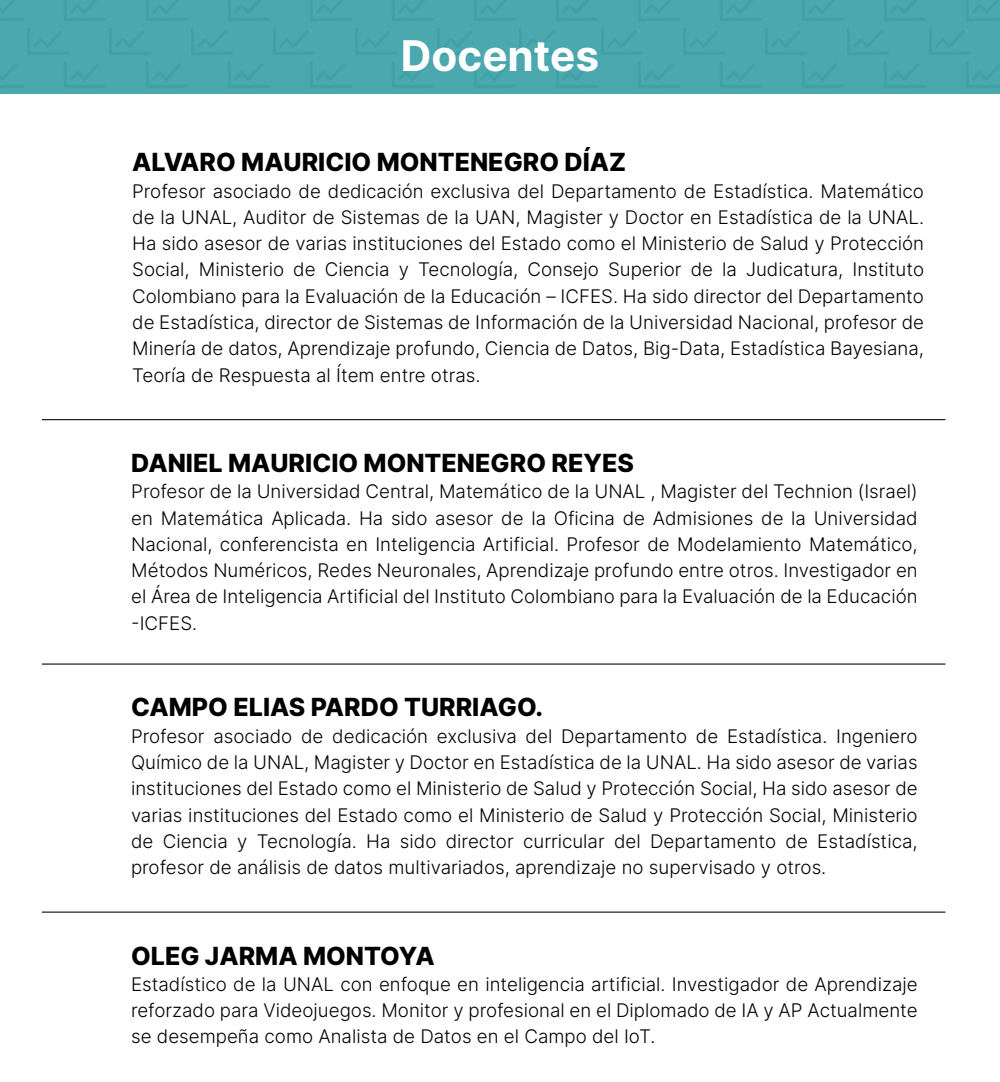
<style>
.page{position:relative;width:1000px;height:1082px;background:#fff}
.page>*{position:absolute;margin:0;border:0;box-sizing:border-box;transform-origin:0 0}
.t1{font:700 42.25px "Inter";color:#fff}
.t2{font:800 25px "Inter";color:#000}
.t3{font:300 18.75px/26.2px "Inter";color:#000;text-align:justify}
</style>
<div class="page">
<hr style="left:42px;top:419px;width:903px;height:1px;background:#232323">
<hr style="left:42px;top:663px;width:903px;height:1px;background:#232323">
<hr style="left:42px;top:911px;width:903px;height:1px;background:#232323">
<div style="left:0;top:0;width:1000px;height:93px;background:#4ca8af"></div>
<h1 class="t1" style="left:401px;top:24px;width:200px">Docentes</h1>
<h2 class="t2" style="left:132px;top:144px;width:496px">ALVARO MAURICIO MONTENEGRO DÍAZ</h2>
<p class="t3" style="left:132px;top:177px;width:793px">Profesor asociado de dedicación exclusiva del Departamento de Estadística. Matemático de la UNAL, Auditor de Sistemas de la UAN, Magister y Doctor en Estadística de la UNAL.<br>Ha sido asesor de varias instituciones del Estado como el Ministerio de Salud y Protección Social, Ministerio de Ciencia y Tecnología, Consejo Superior de la Judicatura, Instituto Colombiano para la Evaluación de la Educación – ICFES. Ha sido director del Departamento de Estadística, director de Sistemas de Información de la Universidad Nacional, profesor de Minería de datos, Aprendizaje profundo, Ciencia de Datos, Big-Data, Estadística Bayesiana, Teoría de Respuesta al Ítem entre otras.</p>
<h2 class="t2" style="left:131px;top:444px;width:504px">DANIEL MAURICIO MONTENEGRO REYES</h2>
<p class="t3" style="left:131px;top:478px;width:788px">Profesor de la Universidad Central, Matemático de la UNAL , Magister del Technion (Israel) en Matemática Aplicada. Ha sido asesor de la Oficina de Admisiones de la Universidad Nacional, conferencista en Inteligencia Artificial. Profesor de Modelamiento Matemático, Métodos Numéricos, Redes Neuronales, Aprendizaje profundo entre otros. Investigador en el Área de Inteligencia Artificial del Instituto Colombiano para la Evaluación de la Educación -ICFES.</p>
<h2 class="t2" style="left:131px;top:689px;width:414px">CAMPO ELIAS PARDO TURRIAGO.</h2>
<p class="t3" style="left:131px;top:722px;width:788px">Profesor asociado de dedicación exclusiva del Departamento de Estadística. Ingeniero Químico de la UNAL, Magister y Doctor en Estadística de la UNAL. Ha sido asesor de varias instituciones del Estado como el Ministerio de Salud y Protección Social, Ha sido asesor de varias instituciones del Estado como el Ministerio de Salud y Protección Social, Ministerio de Ciencia y Tecnología. Ha sido director curricular del Departamento de Estadística, profesor de análisis de datos multivariados, aprendizaje no supervisado y otros.</p>
<h2 class="t2" style="left:131px;top:937px;width:305px">OLEG JARMA MONTOYA</h2>
<p class="t3" style="left:131px;top:970px;width:788px">Estadístico de la UNAL con enfoque en inteligencia artificial. Investigador de Aprendizaje reforzado para Videojuegos. Monitor y profesional en el Diplomado de IA y AP Actualmente se desempeña como Analista de Datos en el Campo del IoT.</p>
</div>
